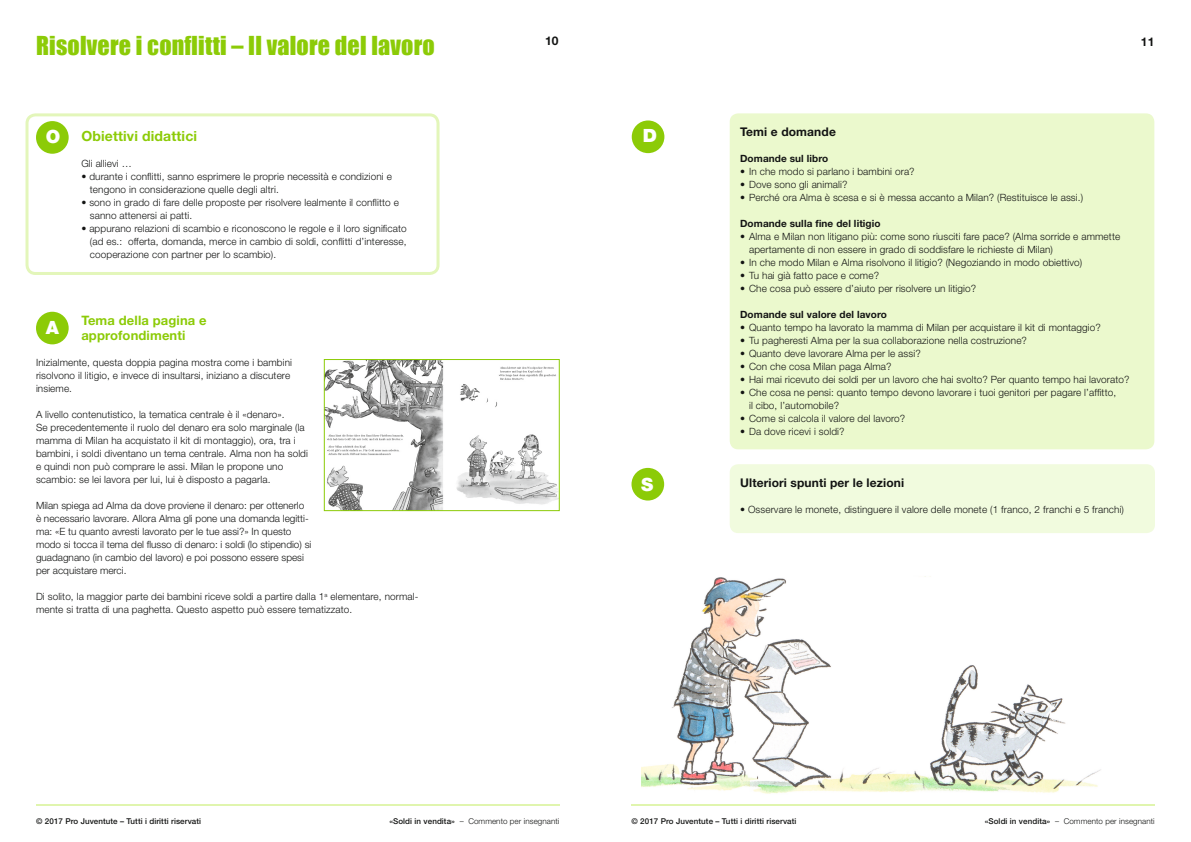
<style>
.page{position:relative;width:1191px;height:842px;background:#fff}
.page>*{position:absolute;margin:0;border:0;box-sizing:border-box;transform-origin:0 0}
.t1{font:24px "Impact";letter-spacing:.01em;color:#8ccb07}
.t2{font:900 18.3px "Helvetica Neue LT";color:#fff}
.t3{font:700 14px "Helvetica Neue";letter-spacing:.01em;color:#8ccb07}
.t4{font:700 13px/15px "Helvetica Neue";letter-spacing:.01em;color:#8ccb07}
.t5{font:700 12px "Helvetica Neue";letter-spacing:.01em;color:#131413}
.t6{font:300 10px/13px "Helvetica Neue";letter-spacing:.01em;color:#131413}
.t7{font:700 10px "Helvetica Neue";letter-spacing:.01em;color:#131413}
.t8{font:500 8px "Helvetica Neue";letter-spacing:.01em;color:#131413}
.t9{font:300 8px "Helvetica Neue";letter-spacing:.01em;color:#131413}
.s1{font-weight:500}
</style>
<div class="page">
<div style="left:729px;top:113px;width:425px;height:336px;background:#ebf9cd;border-radius:9px"></div>
<div style="left:632px;top:120px;width:32px;height:33px;background:#8ccb07;border-radius:50%"></div>
<div style="left:729px;top:464px;width:426px;height:69px;background:#f1fbde;border-radius:9px"></div>
<img style="left:326px;top:361px;width:231px;height:148px">
<div style="left:324px;top:359px;width:235px;height:152px;border:1px solid #8ccb07"></div>
<img style="left:642px;top:576px;width:459px;height:218px">
<hr style="left:36px;top:805px;width:523px;height:1px;background:#e0f5ae">
<hr style="left:631px;top:805px;width:523px;height:1px;background:#e0f5ae">
<div style="left:26px;top:113px;width:413px;height:162px;border:3px solid #e3f6ba;border-radius:9px"></div>
<div style="left:36px;top:121px;width:33px;height:33px;background:#8ccb07;border-radius:50%"></div>
<div style="left:36px;top:312px;width:33px;height:32px;background:#8ccb07;border-radius:50%"></div>
<div style="left:631px;top:468px;width:33px;height:32px;background:#8ccb07;border-radius:50%"></div>
<h1 class="t1" style="left:36px;top:27px;width:400px">Risolvere i conflitti – Il valore del lavoro</h1>
<h2 class="t2" style="left:46px;top:126px;width:16px">O</h2>
<h3 class="t3" style="left:81px;top:127px;width:117px">Obiettivi didattici</h3>
<p class="t6" style="left:81px;top:157px;width:52px">Gli allievi …</p>
<p class="t6" style="left:90px;top:170px;width:303px;text-indent:-9px">• durante i conflitti, sanno esprimere le proprie necessità e condizioni e tengono in considerazione quelle degli altri.</p>
<p class="t6" style="left:90px;top:196px;width:310px;text-indent:-9px">• sono in grado di fare delle proposte per risolvere lealmente il conflitto e sanno attenersi ai patti.</p>
<p class="t6" style="left:90px;top:222px;width:318px;text-align:justify;text-indent:-9px">• appurano relazioni di scambio e riconoscono le regole e il loro significato (ad es.: offerta, domanda, merce in cambio di soldi, conflitti d’interesse, cooperazione con partner per lo scambio).</p>
<h3 class="t4" style="left:81px;top:312px;width:127px">Tema della pagina e approfondimenti</h3>
<p class="t6" style="left:36px;top:356px;width:257px">Inizialmente, questa doppia pagina mostra come i bambini risolvono il litigio, e invece di insultarsi, iniziano a discutere insieme.</p>
<p class="t6" style="left:36px;top:408px;width:273px">A livello contenutistico, la tematica centrale è il «denaro».<br>Se precedentemente il ruolo del denaro era solo marginale (la mamma di Milan ha acquistato il kit di montaggio), ora, tra i bambini, i soldi diventano un tema centrale. Alma non ha soldi e quindi non può comprare le assi. Milan le propone uno scambio: se lei lavora per lui, lui è disposto a pagarla.</p>
<p class="t6" style="left:36px;top:499px;width:277px">Milan spiega ad Alma da dove proviene il denaro: per ottenerlo è necessario lavorare. Allora Alma gli pone una domanda legitti&shy;ma: «E tu quanto avresti lavorato per le tue assi?» In questo modo si tocca il tema del flusso di denaro: i soldi (lo stipendio) si guadagnano (in cambio del lavoro) e poi possono essere spesi per acquistare merci.</p>
<p class="t6" style="left:36px;top:590px;width:384px">Di solito, la maggior parte dei bambini riceve soldi a partire dalla 1<sup>a</sup> elementare, normal&shy;mente si tratta di una paghetta. Questo aspetto può essere tematizzato.</p>
<h2 class="t2" style="left:46px;top:316px;width:15px">A</h2>
<p class="t5" style="left:545px;top:34px;width:15px">10</p>
<h2 class="t2" style="left:642px;top:125px;width:16px">D</h2>
<h2 class="t2" style="left:641px;top:473px;width:14px">S</h2>
<p class="t5" style="left:1140px;top:34px;width:15px">11</p>
<p class="t5" style="left:740px;top:124px;width:97px">Temi e domande</p>
<p class="t7" style="left:740px;top:152px;width:90px">Domande sul libro</p>
<p class="t6" style="left:740px;top:164px;width:176px">• In che modo si parlano i bambini ora?</p>
<p class="t6" style="left:740px;top:177px;width:109px">• Dove sono gli animali?</p>
<p class="t6" style="left:740px;top:190px;width:344px">• Perché ora Alma è scesa e si è messa accanto a Milan? (Restituisce le assi.)</p>
<p class="t7" style="left:740px;top:217px;width:142px">Domande sulla fine del litigio</p>
<p class="t6" style="left:749px;top:229px;width:372px;text-indent:-9px">• Alma e Milan non litigano più: come sono riusciti fare pace? (Alma sorride e ammette apertamente di non essere in grado di soddisfare le richieste di Milan)</p>
<p class="t6" style="left:740px;top:255px;width:344px">• In che modo Milan e Alma risolvono il litigio? (Negoziando in modo obiettivo)</p>
<p class="t6" style="left:740px;top:268px;width:140px">• Tu hai già fatto pace e come?</p>
<p class="t6" style="left:740px;top:281px;width:237px">• Che cosa può essere d’aiuto per risolvere un litigio?</p>
<p class="t7" style="left:740px;top:308px;width:148px">Domande sul valore del lavoro</p>
<p class="t6" style="left:740px;top:320px;width:362px">• Quanto tempo ha lavorato la mamma di Milan per acquistare il kit di montaggio?</p>
<p class="t6" style="left:740px;top:333px;width:288px">• Tu pagheresti Alma per la sua collaborazione nella costruzione?</p>
<p class="t6" style="left:740px;top:346px;width:182px">• Quanto deve lavorare Alma per le assi?</p>
<p class="t6" style="left:740px;top:359px;width:153px">• Con che cosa Milan paga Alma?</p>
<p class="t6" style="left:740px;top:372px;width:391px">• Hai mai ricevuto dei soldi per un lavoro che hai svolto? Per quanto tempo hai lavorato?</p>
<p class="t6" style="left:749px;top:385px;width:368px;text-indent:-9px">• Che cosa ne pensi: quanto tempo devono lavorare i tuoi genitori per pagare l’affitto, il cibo, l’automobile?</p>
<p class="t6" style="left:740px;top:411px;width:167px">• Come si calcola il valore del lavoro?</p>
<p class="t6" style="left:740px;top:424px;width:106px">• Da dove ricevi i soldi?</p>
<p class="t5" style="left:740px;top:475px;width:165px">Ulteriori spunti per le lezioni</p>
<p class="t6" style="left:740px;top:502px;width:385px">• Osservare le monete, distinguere il valore delle monete (1 franco, 2 franchi e 5 franchi)</p>
<p class="t8" style="left:36px;top:816px;width:166px">© 2017 Pro Juventute – Tutti i diritti riservati</p>
<p class="t9" style="left:389px;top:816px;width:171px"><span class="s1">«Soldi in vendita»</span> – Commento per insegnanti</p>
<p class="t8" style="left:631px;top:816px;width:166px">© 2017 Pro Juventute – Tutti i diritti riservati</p>
<p class="t9" style="left:984px;top:816px;width:171px"><span class="s1">«Soldi in vendita»</span> – Commento per insegnanti</p>
</div>
